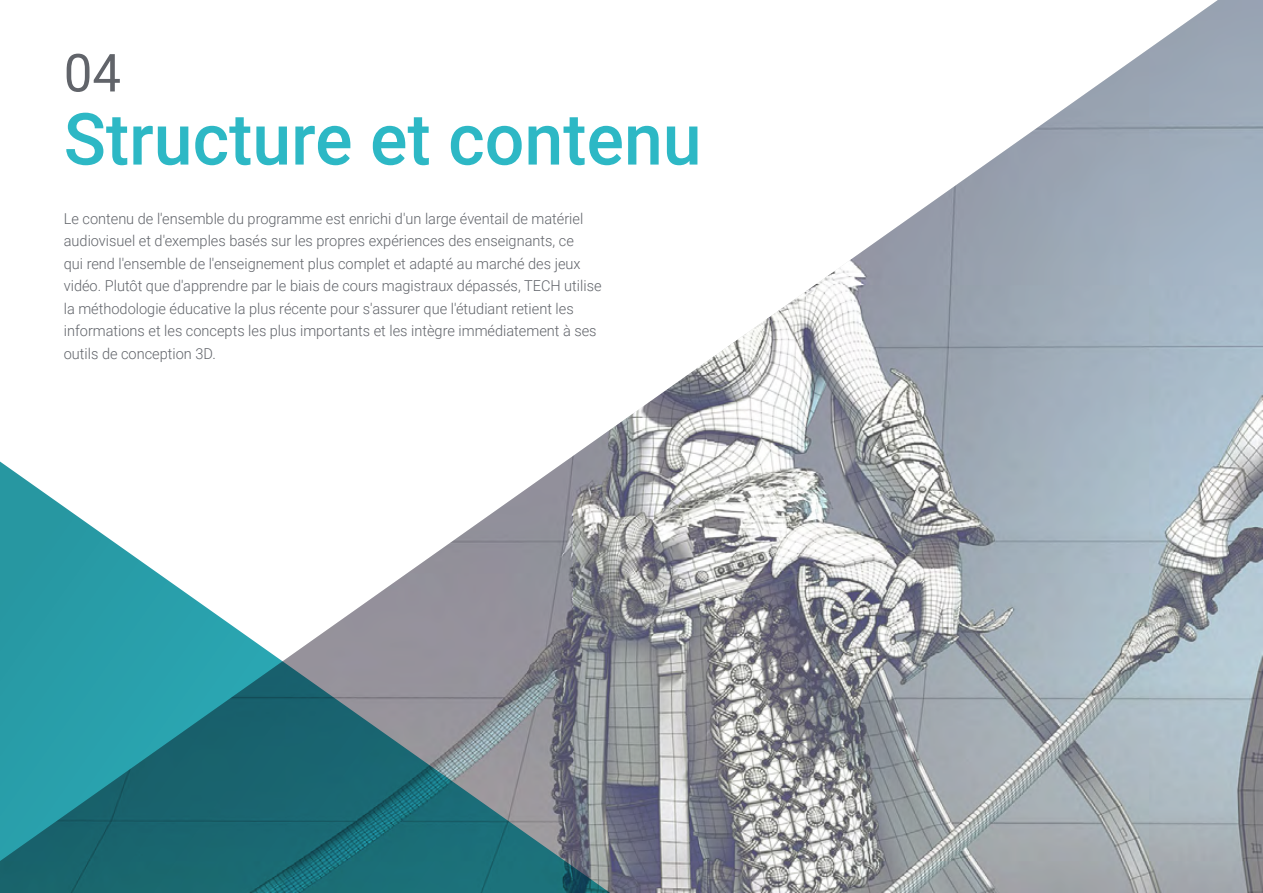
<style>
.page{position:relative;width:1263px;height:893px;background:#fff}
.page>*{position:absolute;margin:0;border:0;box-sizing:border-box;transform-origin:0 0}
.t1{font:500 72px "Roboto";color:#2db8c5}
.t2{font:52.5px "Roboto";color:#61646a}
.t3{font:300 15px/22.5px "Roboto";color:#61646a}
</style>
<div class="page">
<img style="left:587px;top:0;width:676px;height:893px">
<svg style="left:0;top:446px;width:640px;height:447px"></svg>
<h2 class="t2" style="left:64px;top:36px;width:59px">04</h2>
<h1 class="t1" style="left:64px;top:89px;width:639px">Structure et contenu</h1>
<p class="t3" style="left:64px;top:207px;width:539px">Le contenu de l'ensemble du programme est enrichi d'un large éventail de matériel audiovisuel et d'exemples basés sur les propres expériences des enseignants, ce<br>qui rend l'ensemble de l'enseignement plus complet et adapté au marché des jeux vidéo. Plutôt que d'apprendre par le biais de cours magistraux dépassés, TECH utilise la méthodologie éducative la plus récente pour s'assurer que l'étudiant retient les informations et les concepts les plus importants et les intègre immédiatement à ses outils de conception 3D.</p>
</div>
